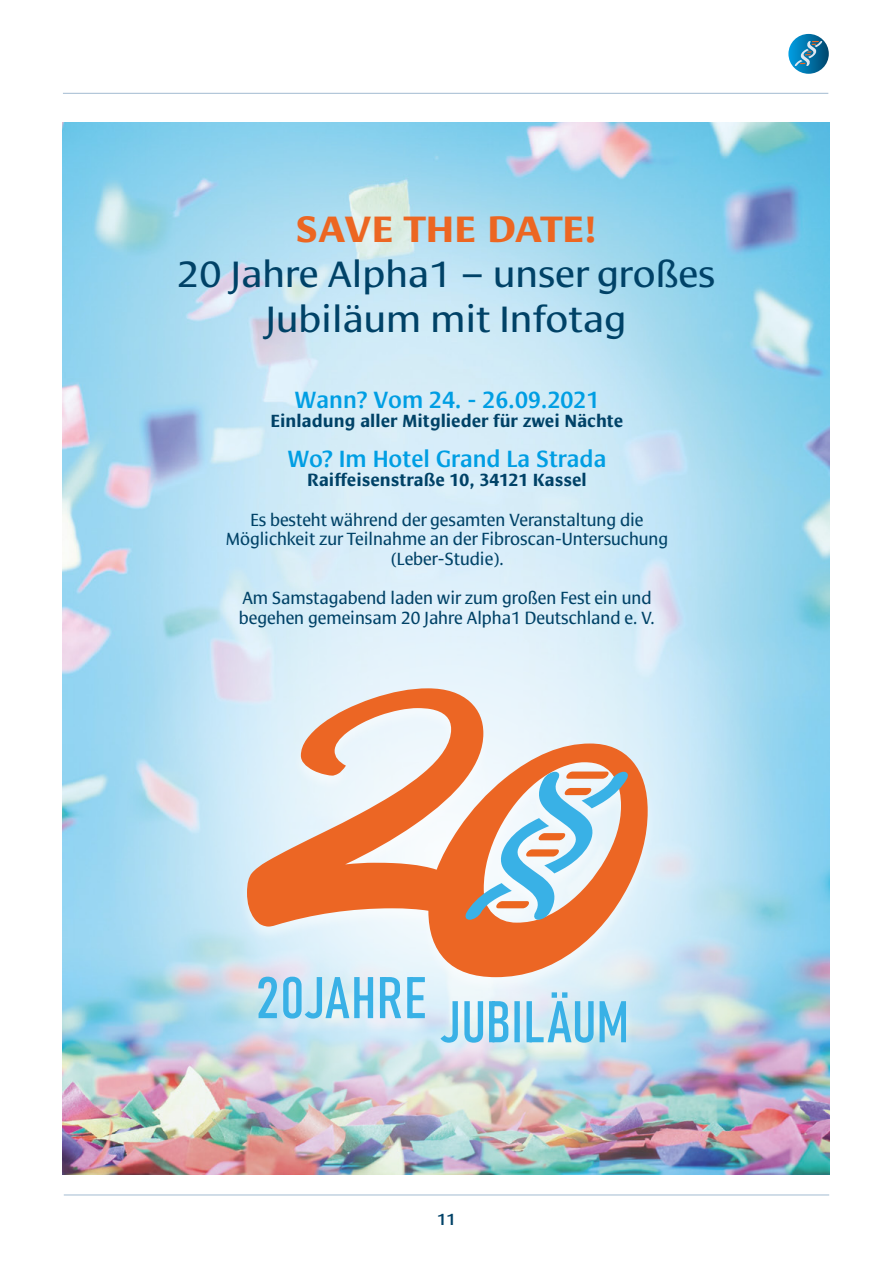
<style>
.page{position:relative;width:893px;height:1263px;background:#fff}
.page>*{position:absolute;margin:0;border:0;box-sizing:border-box;transform-origin:0 0}
.t1{font:37.5px/45px "Cora Basic";color:#004267;text-align:center}
.t2{font:700 37.5px "Cora Basic";letter-spacing:-.005em;color:#ec6622}
.t3{font:500 24px "Cora Basic";color:#009ee3;scale:.91 1}
.t4{font:18px/19.6px "Cora Basic";color:#004267;text-align:center;scale:.91 1}
.t5{font:700 18px "Cora Basic";color:#004267;scale:.91 1}
.t6{font:500 16.5px "Cora Basic";color:#004267;scale:.94 1}
</style>
<div class="page">
<hr style="left:63px;top:93px;width:765px;height:1px;background:#a2bbd1">
<hr style="left:64px;top:1194px;width:765px;height:1px;background:#a2bbd1">
<svg style="left:788px;top:34px;width:41px;height:40px"></svg>
<svg style="left:794px;top:41px;width:29px;height:25px"></svg>
<img style="left:63px;top:122px;width:766px;height:1052px">
<img style="left:106px;top:539px;width:681px;height:638px;border-radius:50%">
<div style="left:238px;top:688px;width:419px;height:372px;background:#fff;opacity:.5"></div>
<svg style="left:247px;top:688px;width:401px;height:289px;background:#e8bca7"></svg>
<svg style="left:464px;top:771px;width:165px;height:149px"></svg>
<svg style="left:258px;top:977px;width:368px;height:66px;background:#b1ddf1"></svg>
<h1 class="t2" style="left:295px;top:207px;width:303px">SAVE THE DATE!</h1>
<h1 class="t1" style="left:177px;top:251px;width:540px">20 Jahre Alpha1 – unser großes<br>Jubiläum mit Infotag</h1>
<h2 class="t3" style="left:294px;top:385px;width:336px">Wann? Vom 24. - 26.09.2021</h2>
<p class="t5" style="left:270px;top:410px;width:389px">Einladung aller Mitglieder für zwei Nächte</p>
<h2 class="t3" style="left:287px;top:444px;width:352px">Wo? Im Hotel Grand La Strada</h2>
<p class="t5" style="left:307px;top:469px;width:309px">Raiffeisenstraße 10, 34121 Kassel</p>
<p class="t4" style="left:226px;top:510px;width:488px">Es besteht während der gesamten Veranstaltung die<br>Möglichkeit zur Teilnahme an der Fibroscan-Untersuchung (Leber-Studie).</p>
<p class="t4" style="left:239px;top:588px;width:458px;text-align:left">Am Samstagabend laden wir zum großen Fest ein und begehen gemeinsam 20 Jahre Alpha1 Deutschland e. V.</p>
<p class="t6" style="left:437px;top:1209px;width:21px">11</p>
</div>
